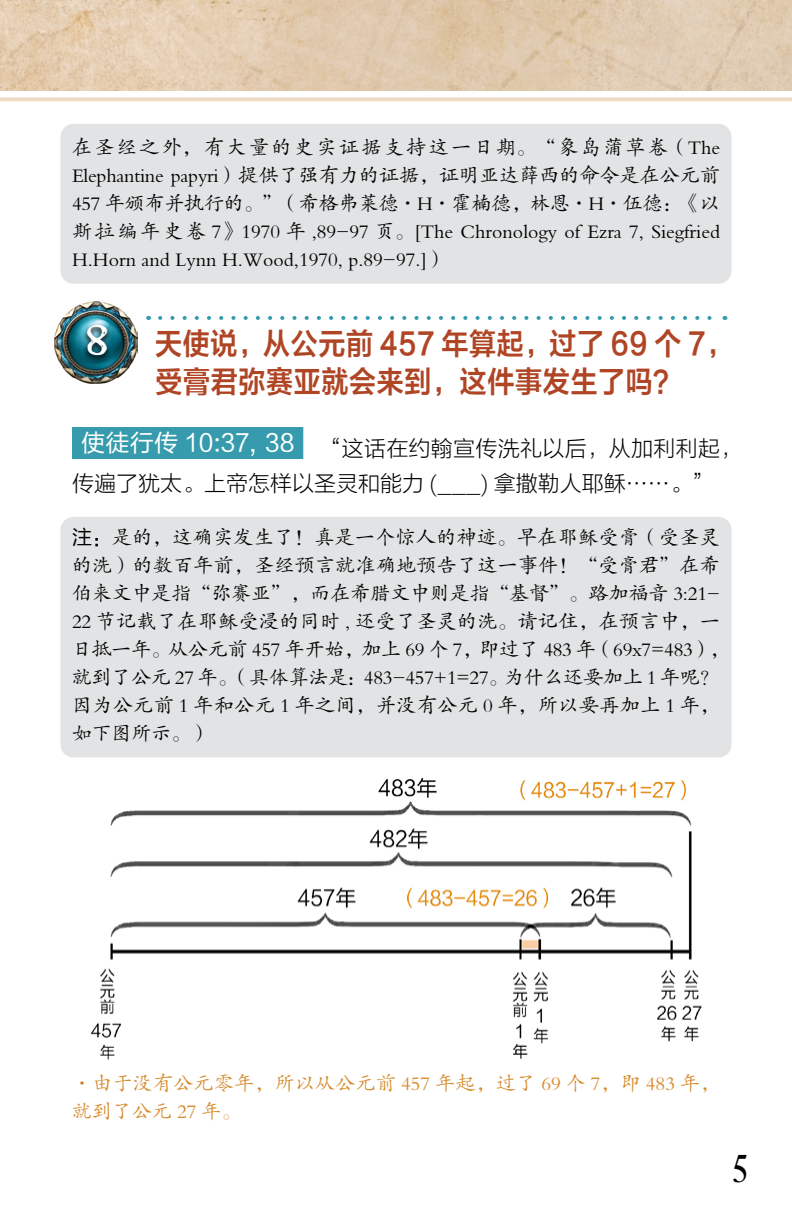
<style>
.page{position:relative;width:792px;height:1224px;background:#fff}
.page>*{position:absolute;margin:0;border:0;box-sizing:border-box;transform-origin:0 0}
.t1{font:700 50px "Carta Marina";color:#fff}
.t2{font:40px "Desire Pro";color:#000}
.t3{font:30px/38px "FZLTZCHK GBK1 0";letter-spacing:.025em;color:#af4524;scale:.9 1}
.t4{font:22px/35px "FZLTKHK GBK1 0";color:#000}
.t5{font:20px/28px "FZKTK GBK1 0";color:#000;text-align:justify}
.t6{font:20px/28px "FZKTK GBK1 0";letter-spacing:.015em;color:#d78828}
.s1{font-family:"FZLTHK GBK1 0"}
.s2{color:#d07c28}
</style>
<div class="page">
<img style="left:0;top:0;width:792px;height:91px">
<svg style="left:0;top:97px;width:792px;height:4px;background:#eedec8"></svg>
<div style="left:72px;top:427px;width:231px;height:32px;background:#369bac"></div>
<img style="left:54px;top:302px;width:83px;height:82px">
<div style="left:82px;top:323px;width:30px;height:40px;background:#000;opacity:.75"></div>
<img style="left:91px;top:777px;width:611px;height:283px">
<svg style="left:160px;top:316px;width:552px;height:4px"></svg>
<div style="left:60px;top:124px;width:672px;height:160px;background:#e2e3e4;border-radius:13px"></div>
<div style="left:60px;top:517px;width:672px;height:240px;background:#e2e3e4;border-radius:13px"></div>
<p class="t5" style="left:72px;top:134px;width:650px">在圣经之外，有大量的史实证据支持这一日期。“象岛蒲草卷（The Elephantine papyri）提供了强有力的证据，证明亚达薛西的命令是在公元前457 年颁布并执行的。”（希格弗莱德·H·霍楠德，林恩·H·伍德：《以斯拉编年史卷 7》1970 年 ,89-97 页。[The Chronology of Ezra 7, Siegfried H.Horn and Lynn H.Wood,1970, p.89-97.]）</p>
<h1 class="t1" style="left:85px;top:311px;width:27px">8</h1>
<h3 class="t3" style="left:155px;top:325px;width:644px">天使说，从公元前 457 年算起，过了 69 个 7，受膏君弥赛亚就会来到，这件事发生了吗？</h3>
<p class="t4" style="left:72px;top:432px;width:672px;text-indent:9px"><sup>使徒行传</sup> <sup>10:37,</sup> <sup>38</sup> “这话在约翰宣传洗礼以后，从加利利起，传遍了犹太。上帝怎样以圣灵和能力 (___) 拿撒勒人耶稣……。”</p>
<p class="t5" style="left:72px;top:523px;width:659px;text-align:left"><span class="s1">注：</span>是的，这确实发生了！真是一个惊人的神迹。早在耶稣受膏（受圣灵的洗）的数百年前，圣经预言就准确地预告了这一事件！“受膏君”在希伯来文中是指“弥赛亚”，而在希腊文中则是指“基督”。路加福音 3:21- 22 节记载了在耶稣受浸的同时 , 还受了圣灵的洗。请记住，在预言中，一日抵一年。从公元前 457 年开始，加上 69 个 7，即过了 483 年（69x7=483），就到了公元 27 年。（具体算法是：483-457+1=27。为什么还要加上 1 年呢？因为公元前 1 年和公元 1 年之间，并没有公元 0 年，所以要再加上 1 年，如下图所示。）</p>
<p class="t6" style="left:72px;top:1069px;width:650px"><span class="s2">·</span>由于没有公元零年，所以从公元前 457 年起，过了 69 个 7，即 483 年，就到了公元 27 年。</p>
<h2 class="t2" style="left:733px;top:1145px;width:16px">5</h2>
</div>
